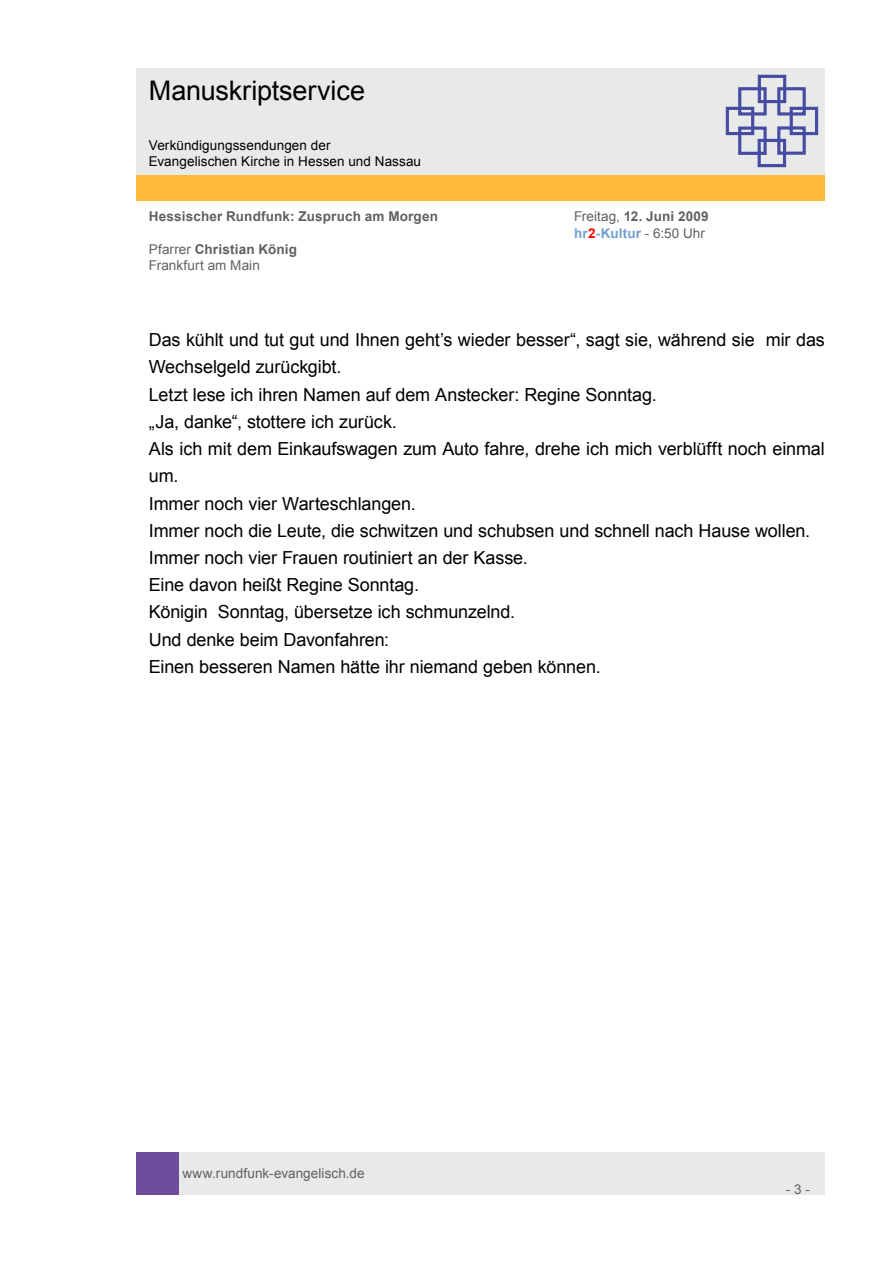
<style>
.page{position:relative;width:893px;height:1263px;background:#fff}
.page>*{position:absolute;margin:0;border:0;box-sizing:border-box;transform-origin:0 0}
.t1{font:27px "Arial";letter-spacing:-.005em;color:#000}
.t2{font:18px/27.2px "Arial";letter-spacing:-.005em;color:#000}
.t3{font:13.5px/16.2px "Arial";letter-spacing:.005em;color:#606060}
.t4{font:13.5px/16.2px "Arial";letter-spacing:.005em;color:#000}
.t5{font:700 13.5px "Arial";letter-spacing:.015em;color:#606060}
.s1{font-weight:700}
.s2{font-weight:700;color:#71a0cc}
.s3{font-weight:700;color:#f00}
</style>
<div class="page">
<div style="left:179px;top:1152px;width:646px;height:43px;background:#e8e9e9"></div>
<div style="left:136px;top:1152px;width:43px;height:43px;background:#704c9c"></div>
<div style="left:136px;top:175px;width:689px;height:26px;background:#ffb93a"></div>
<div style="left:136px;top:68px;width:689px;height:106px;background:#e8e9e9"></div>
<svg style="left:725px;top:74px;width:94px;height:94px"></svg>
<h1 class="t1" style="left:149px;top:73px;width:218px">Manuskriptservice</h1>
<p class="t4" style="left:149px;top:137px;width:274px">Verkündigungssendungen der<br>Evangelischen Kirche in Hessen und Nassau</p>
<p class="t5" style="left:149px;top:208px;width:291px">Hessischer Rundfunk: Zuspruch am Morgen</p>
<p class="t3" style="left:574px;top:209px;width:136px">Freitag, <span class="s1">12. Juni 2009 </span><span class="s2">hr</span><span class="s3">2</span><span class="s2">-Kultur</span> - 6:50 Uhr</p>
<p class="t3" style="left:149px;top:241px;width:150px">Pfarrer <span class="s1">Christian König<br></span>Frankfurt am Main</p>
<p class="t2" style="left:149px;top:326px;width:677px">Das kühlt und tut gut und Ihnen geht’s wieder besser“, sagt sie, während sie mir das Wechselgeld zurückgibt.<br>Letzt lese ich ihren Namen auf dem Anstecker: Regine Sonntag.<br>„Ja, danke“, stottere ich zurück.<br>Als ich mit dem Einkaufswagen zum Auto fahre, drehe ich mich verblüfft noch einmal um.<br>Immer noch vier Warteschlangen.<br>Immer noch die Leute, die schwitzen und schubsen und schnell nach Hause wollen.<br>Immer noch vier Frauen routiniert an der Kasse.<br>Eine davon heißt Regine Sonntag.<br>Königin Sonntag, übersetze ich schmunzelnd.<br>Und denke beim Davonfahren:<br>Einen besseren Namen hätte ihr niemand geben können.</p>
<p class="t3" style="left:182px;top:1165px;width:184px">www.rundfunk-evangelisch.de</p>
<p class="t3" style="left:786px;top:1181px;width:26px">- 3 -</p>
</div>
